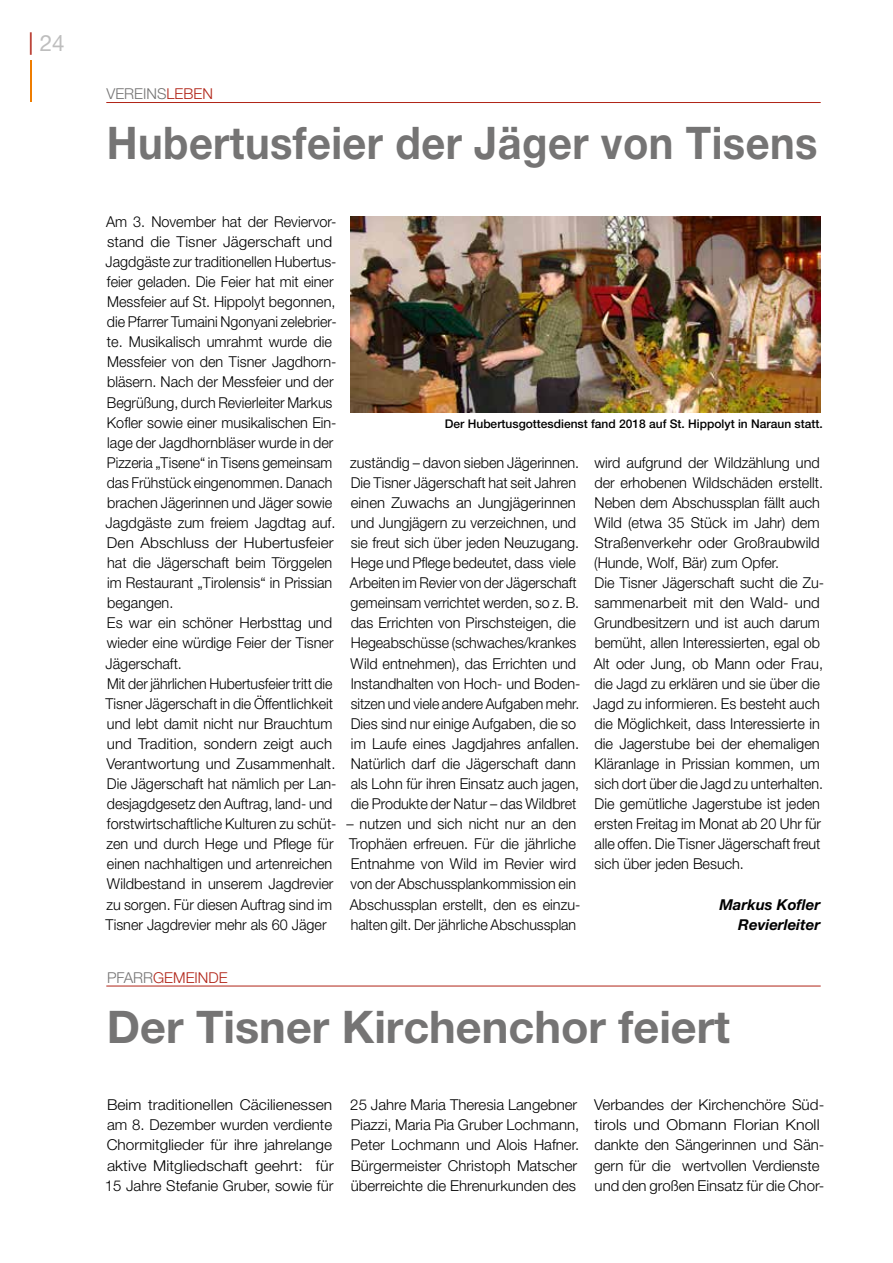
<style>
.page{position:relative;width:893px;height:1263px;background:#fff}
.page>*{position:absolute;margin:0;border:0;box-sizing:border-box;transform-origin:0 0}
.t1{font:700 45px "Helvetica Neue LT Pro";letter-spacing:.01em;color:#757474;scale:.93 1}
.t2{font:700 45px "Helvetica Neue LT Pro";letter-spacing:.01em;color:#757474}
.t3{font:22.5px "Helvetica Neue LT Pro";color:#bebebe}
.t4{font:300 15px/20.1px "Helvetica Neue LT Pro";color:#000;scale:.96 1}
.t5{font:300 15px/20.1px "Helvetica Neue LT Pro";color:#000}
.t6{font:300 15px/20.1px "Helvetica Neue LT Pro";color:#000;text-align:justify;scale:1.04 1}
.t7{font:italic 700 15px/20.1px "Helvetica Neue LT Pro";color:#000;text-align:right}
.t8{font:300 15px "Helvetica Neue LT Pro";color:#b12417}
.t9{font:300 15px "Helvetica Neue LT Pro";color:#757474}
.t10{font:500 12px "Helvetica Neue LT Pro";color:#000}
.s1{color:#b12417}
.s2{color:#757474}
</style>
<div class="page">
<hr style="left:106px;top:102px;width:715px;height:1px;background:#b12417">
<img style="left:350px;top:217px;width:471px;height:196px">
<hr style="left:106px;top:986px;width:715px;height:1px;background:#b12417">
<hr style="left:30px;top:60px;width:2px;height:41px;background:#ef7d00">
<h2 class="t3" style="left:28px;top:30px;width:38px"><span class="s1">|</span> 24</h2>
<p class="t9" style="left:107px;top:85px;width:108px">VEREINS<span class="s1">LEBEN</span></p>
<h1 class="t1" style="left:107px;top:115px;width:766px">Hubertusfeier der Jäger von Tisens</h1>
<p class="t4" style="left:105px;top:211px;width:242px">Am 3. November hat der Reviervor&shy;stand die Tisner Jägerschaft und Jagdgäste zur traditionellen Hubertus&shy;feier geladen. Die Feier hat mit einer Messfeier auf St. Hippolyt begonnen, die Pfarrer Tumaini Ngonyani zelebrier&shy;te. Musikalisch umrahmt wurde die Messfeier von den Tisner Jagdhorn&shy;bläsern. Nach der Messfeier und der Begrüßung, durch Revierleiter Markus Kofler sowie einer musikalischen Ein&shy;lage der Jagdhornbläser wurde in der Pizzeria „Tisene“ in Tisens gemeinsam das Frühstück eingenommen. Danach brachen Jägerinnen und Jäger sowie Jagdgäste zum freiem Jagdtag auf.<br>Den Abschluss der Hubertusfeier hat die Jägerschaft beim Törggelen im Restaurant „Tirolensis“ in Prissian begangen.<br>Es war ein schöner Herbsttag und wieder eine würdige Feier der Tisner Jägerschaft.<br>Mit der jährlichen Hubertusfeier tritt die Tisner Jägerschaft in die Öffentlichkeit und lebt damit nicht nur Brauchtum und Tradition, sondern zeigt auch Verantwortung und Zusammenhalt.<br>Die Jägerschaft hat nämlich per Lan&shy;desjagdgesetz den Auftrag, land- und forstwirtschaftliche Kulturen zu schüt&shy;zen und durch Hege und Pflege für einen nachhaltigen und artenreichen Wildbestand in unserem Jagdrevier zu sorgen. Für diesen Auftrag sind im Tisner Jagdrevier mehr als 60 Jäger</p>
<p class="t10" style="left:445px;top:416px;width:379px">Der Hubertusgottesdienst fand 2018 auf St. Hippolyt in Naraun statt.</p>
<p class="t4" style="left:350px;top:452px;width:242px">zuständig – davon sieben Jägerinnen.<br>Die Tisner Jägerschaft hat seit Jahren einen Zuwachs an Jungjägerinnen und Jungjägern zu verzeichnen, und sie freut sich über jeden Neuzugang.<br>Hege und Pflege bedeutet, dass viele Arbeiten im Revier von der Jägerschaft gemeinsam verrichtet werden, so z. B. das Errichten von Pirschsteigen, die Hegeabschüsse (schwaches/krankes Wild entnehmen), das Errichten und Instandhalten von Hoch- und Boden&shy;sitzen und viele andere Aufgaben mehr.<br>Dies sind nur einige Aufgaben, die so im Laufe eines Jagdjahres anfallen.<br>Natürlich darf die Jägerschaft dann als Lohn für ihren Einsatz auch jagen, die Produkte der Natur – das Wildbret</p>
<p class="t5" style="left:346px;top:813px;width:236px">– nutzen und sich nicht nur an den Trophäen erfreuen. Für die jährliche Entnahme von Wild im Revier wird von der Abschussplankommission ein Abschussplan erstellt, den es einzu&shy;halten gilt. Der jährliche Abschussplan</p>
<p class="t4" style="left:593px;top:452px;width:242px">wird aufgrund der Wildzählung und der erhobenen Wildschäden erstellt.<br>Neben dem Abschussplan fällt auch Wild (etwa 35 Stück im Jahr) dem Straßenverkehr oder Großraubwild (Hunde, Wolf, Bär) zum Opfer.<br>Die Tisner Jägerschaft sucht die Zu&shy;sammenarbeit mit den Wald- und Grundbesitzern und ist auch darum bemüht, allen Interessierten, egal ob Alt oder Jung, ob Mann oder Frau, die Jagd zu erklären und sie über die Jagd zu informieren. Es besteht auch die Möglichkeit, dass Interessierte in die Jagerstube bei der ehemaligen Kläranlage in Prissian kommen, um sich dort über die Jagd zu unterhalten.<br>Die gemütliche Jagerstube ist jeden ersten Freitag im Monat ab 20 Uhr für alle offen. Die Tisner Jägerschaft freut sich über jeden Besuch.</p>
<p class="t7" style="left:719px;top:894px;width:102px">Markus Kofler<br>Revierleiter</p>
<p class="t8" style="left:107px;top:968px;width:122px"><span class="s2">PFARR</span>GEMEINDE</p>
<h1 class="t2" style="left:107px;top:999px;width:625px">Der Tisner Kirchenchor feiert</h1>
<p class="t6" style="left:105px;top:1094px;width:221px">Beim traditionellen Cäcilienessen am 8. Dezember wurden verdiente Chormitglieder für ihre jahrelange aktive Mitgliedschaft geehrt: für 15 Jahre Stefanie Gruber, sowie für</p>
<p class="t5" style="left:350px;top:1094px;width:230px">25 Jahre Maria Theresia Langebner Piazzi, Maria Pia Gruber Lochmann, Peter Lochmann und Alois Hafner.<br>Bürgermeister Christoph Matscher überreichte die Ehrenurkunden des</p>
<p class="t5" style="left:594px;top:1094px;width:232px">Verbandes der Kirchenchöre Süd&shy;tirols und Obmann Florian Knoll dankte den Sängerinnen und Sän&shy;gern für die wertvollen Verdienste und den großen Einsatz für die Chor-</p>
</div>
